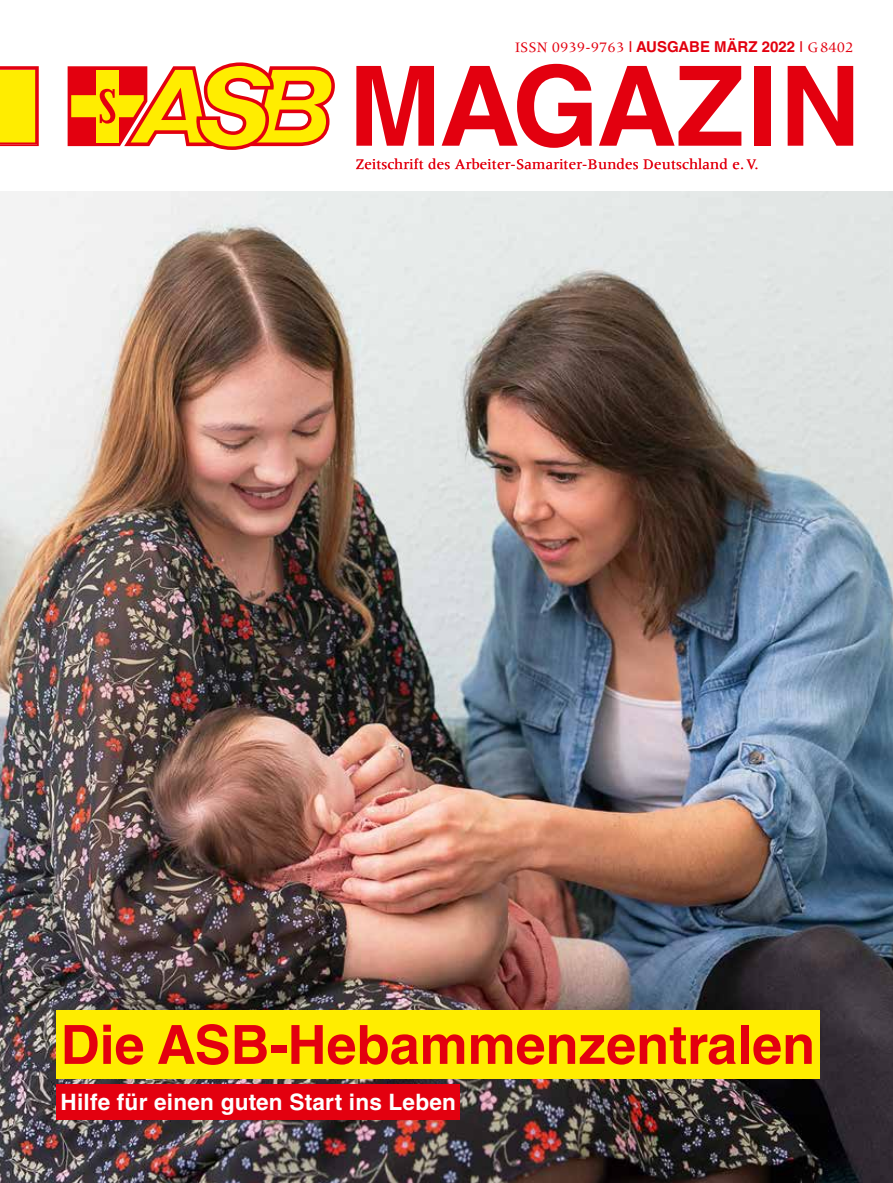
<style>
.page{position:relative;width:893px;height:1183px;background:#fff}
.page>*{position:absolute;margin:0;border:0;box-sizing:border-box;transform-origin:0 0}
.t1{font:700 111px "Helvetica LT Std";letter-spacing:-.015em;color:#e3000f}
.t2{font:700 54px "Helvetica LT Std";color:#e3000f}
.t3{font:700 22.65px "Helvetica LT Std";letter-spacing:.01em;color:#fff}
.t4{font:15px "Meridien LT Std";letter-spacing:.01em;color:#e3000f}
.s1{font-family:"Arial"}
.s2{font-family:"Helvetica LT Std";font-weight:700}
</style>
<div class="page">
<img style="left:0;top:191px;width:893px;height:991px">
<svg style="left:0;top:66px;width:39px;height:80px;background:#fac505"></svg>
<svg style="left:68px;top:62px;width:267px;height:88px"></svg>
<div style="left:56px;top:1083px;width:404px;height:35px;background:#e3000f"></div>
<div style="left:56px;top:1010px;width:763px;height:68px;background:#ffed00"></div>
<p class="t4" style="left:515px;top:39px;width:340px">ISSN 0939-9763 <span class="s1">I</span> <span class="s2">AUSGABE MÄRZ 2022</span> <span class="s1">I</span> G8402</p>
<h1 class="t1" style="left:349px;top:39px;width:514px">MAGAZIN</h1>
<p class="t4" style="left:356px;top:156px;width:404px">Zeitschrift des Arbeiter-Samariter-Bundes Deutschland e.V.</p>
<h2 class="t2" style="left:61px;top:1011px;width:756px">Die ASB-Hebammenzentralen</h2>
<h3 class="t3" style="left:61px;top:1087px;width:397px">Hilfe für einen guten Start ins Leben</h3>
</div>
